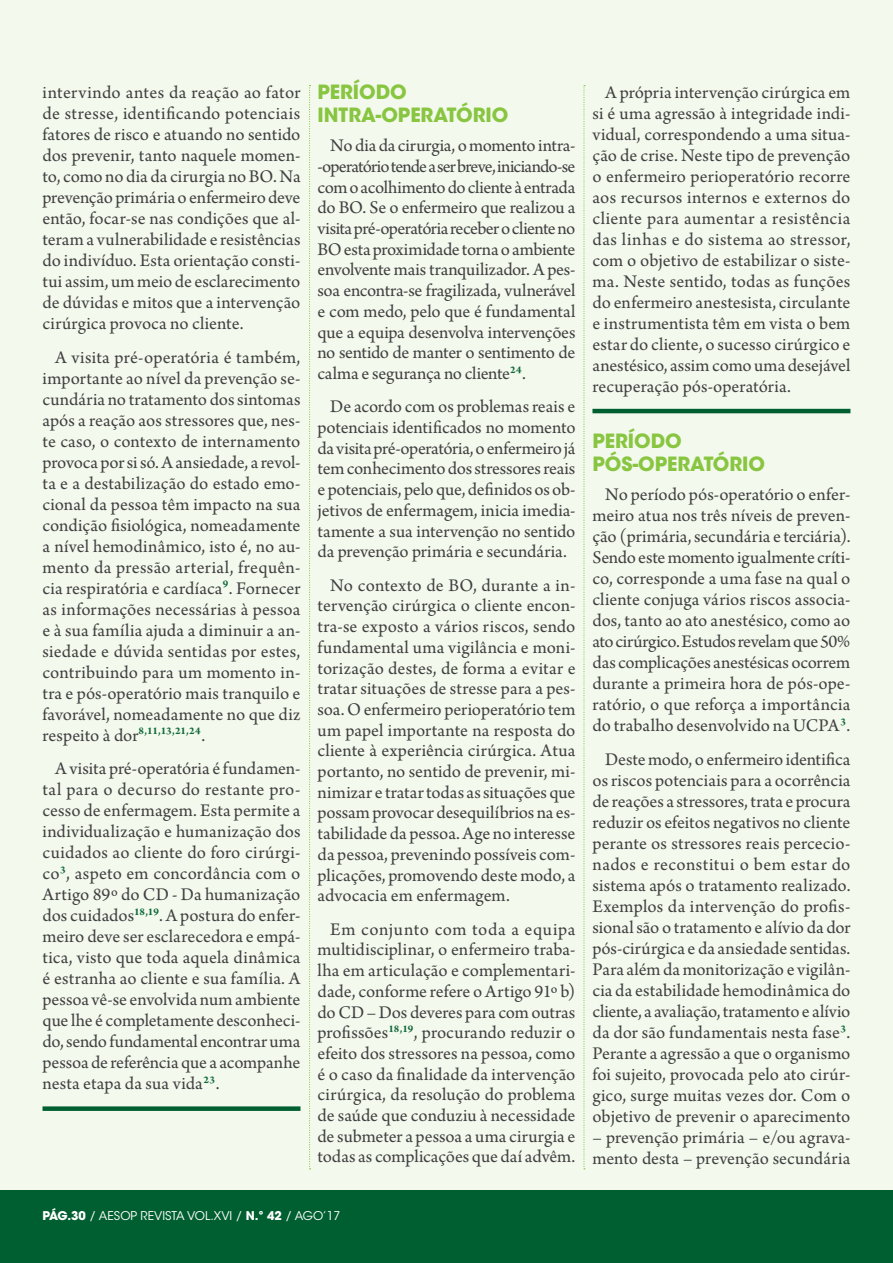
<style>
.page{position:relative;width:893px;height:1263px;background:#f3f9ec}
.page>*{position:absolute;margin:0;border:0;box-sizing:border-box;transform-origin:0 0}
.t1{font:700 19.5px/22.5px "ITC Avant Garde Std";color:#88c540}
.t2{font:18.75px/21px "Arno Pro";color:#414042;text-align:justify}
.t3{font:12px "ITC Avant Garde Std";color:#fff}
.s1{font-weight:700}
</style>
<div class="page">
<div style="left:0;top:1191px;width:893px;height:72px;background:#005f31"></div>
<div style="left:43px;top:1106px;width:257px;height:5px;background:#005f31"></div>
<hr style="left:592px;top:409px;width:258px;height:4px;background:#005f31">
<svg style="left:309px;top:85px;width:2px;height:1084px"></svg>
<svg style="left:583px;top:85px;width:2px;height:1084px"></svg>
<p class="t2" style="left:43px;top:83px;width:260px">intervindo antes da reação ao fator de stresse, identificando potenciais fatores de risco e atuando no sentido dos prevenir, tanto naquele momen&shy;to, como no dia da cirurgia no BO. Na prevenção primária o enfermeiro deve então, focar-se nas condições que al&shy;teram a vulnerabilidade e resistências do indivíduo. Esta orientação consti&shy;tui assim, um meio de esclarecimento de dúvidas e mitos que a intervenção cirúrgica provoca no cliente.</p>
<p class="t2" style="left:43px;top:347px;width:259px;text-indent:13px">A visita pré-operatória é também, importante ao nível da prevenção se&shy;cundária no tratamento dos sintomas após a reação aos stressores que, nes&shy;te caso, o contexto de internamento provoca por si só. A ansiedade, a revol&shy;ta e a destabilização do estado emo&shy;cional da pessoa têm impacto na sua condição fisiológica, nomeadamente a nível hemodinâmico, isto é, no au&shy;mento da pressão arterial, frequên&shy;cia respiratória e cardíaca<sup>9</sup>. Fornecer as informações necessárias à pessoa e à sua família ajuda a diminuir a an&shy;siedade e dúvida sentidas por estes, contribuindo para um momento in&shy;tra e pós-operatório mais tranquilo e favorável, nomeadamente no que diz respeito à dor<sup>8,11,13,21,24</sup>.</p>
<p class="t2" style="left:43px;top:759px;width:260px;text-indent:13px">A visita pré-operatória é fundamen&shy;tal para o decurso do restante pro&shy;cesso de enfermagem. Esta permite a individualização e humanização dos cuidados ao cliente do foro cirúrgi&shy;co<sup>3</sup>, aspeto em concordância com o Artigo 89º do CD - Da humanização dos cuidados<sup>18,19</sup>. A postura do enfer&shy;meiro deve ser esclarecedora e empá&shy;tica, visto que toda aquela dinâmica é estranha ao cliente e sua família. A pessoa vê-se envolvida num ambiente que lhe é completamente desconheci&shy;do, sendo fundamental encontrar uma pessoa de referência que a acompanhe nesta etapa da sua vida<sup>23</sup>.</p>
<p class="t1" style="left:317px;top:81px;width:192px">PERÍODO<br>INTRA-OPERATÓRIO</p>
<p class="t2" style="left:317px;top:136px;width:259px;text-indent:13px">No dia da cirurgia, o momento intra--operatório tende a ser breve, iniciando-se com o acolhimento do cliente à entrada do BO. Se o enfermeiro que realizou a visita pré-operatória receber o cliente no BO esta proximidade torna o ambiente envolvente mais tranquilizador. A pes&shy;soa encontra-se fragilizada, vulnerável e com medo, pelo que é fundamental que a equipa desenvolva intervenções no sentido de manter o sentimento de calma e segurança no cliente<sup>24</sup>.</p>
<p class="t2" style="left:317px;top:397px;width:260px;text-indent:13px">De acordo com os problemas reais e potenciais identificados no momento da visita pré-operatória, o enfermeiro já tem conhecimento dos stressores reais e potenciais, pelo que, definidos os ob&shy;jetivos de enfermagem, inicia imedia&shy;tamente a sua intervenção no sentido da prevenção primária e secundária.</p>
<p class="t2" style="left:317px;top:576px;width:260px;text-indent:13px">No contexto de BO, durante a in&shy;tervenção cirúrgica o cliente encon&shy;tra-se exposto a vários riscos, sendo fundamental uma vigilância e moni&shy;torização destes, de forma a evitar e tratar situações de stresse para a pes&shy;soa. O enfermeiro perioperatório tem um papel importante na resposta do cliente à experiência cirúrgica. Atua portanto, no sentido de prevenir, mi&shy;nimizar e tratar todas as situações que possam provocar desequilíbrios na es&shy;tabilidade da pessoa. Age no interesse da pessoa, prevenindo possíveis com&shy;plicações, promovendo deste modo, a advocacia em enfermagem.</p>
<p class="t2" style="left:317px;top:920px;width:259px;text-indent:13px">Em conjunto com toda a equipa multidisciplinar, o enfermeiro traba&shy;lha em articulação e complementari&shy;dade, conforme refere o Artigo 91º b) do CD – Dos deveres para com outras profissões<sup>18,19</sup>, procurando reduzir o efeito dos stressores na pessoa, como é o caso da finalidade da intervenção cirúrgica, da resolução do problema de saúde que conduziu à necessidade de submeter a pessoa a uma cirurgia e todas as complicações que daí advêm.</p>
<p class="t3" style="left:43px;top:1209px;width:299px"><span class="s1">PÁG.30</span> / AESOP REVISTA VOL.XVI / <span class="s1">N.º 42</span> / AGO’17</p>
<p class="t2" style="left:592px;top:83px;width:260px;text-indent:13px">A própria intervenção cirúrgica em si é uma agressão à integridade indi&shy;vidual, correspondendo a uma situa&shy;ção de crise. Neste tipo de prevenção o enfermeiro perioperatório recorre aos recursos internos e externos do cliente para aumentar a resistência das linhas e do sistema ao stressor, com o objetivo de estabilizar o siste&shy;ma. Neste sentido, todas as funções do enfermeiro anestesista, circulante e instrumentista têm em vista o bem estar do cliente, o sucesso cirúrgico e anestésico, assim como uma desejável recuperação pós-operatória.</p>
<p class="t1" style="left:592px;top:430px;width:174px">PERÍODO<br>PÓS-OPERATÓRIO</p>
<p class="t2" style="left:592px;top:485px;width:259px;text-indent:13px">No período pós-operatório o enfer&shy;meiro atua nos três níveis de preven&shy;ção (primária, secundária e terciária).<br>Sendo este momento igualmente críti&shy;co, corresponde a uma fase na qual o cliente conjuga vários riscos associa&shy;dos, tanto ao ato anestésico, como ao ato cirúrgico. Estudos revelam que 50% das complicações anestésicas ocorrem durante a primeira hora de pós-ope&shy;ratório, o que reforça a importância do trabalho desenvolvido na UCPA<sup>3</sup>.</p>
<p class="t2" style="left:592px;top:750px;width:260px;text-indent:13px">Deste modo, o enfermeiro identifica os riscos potenciais para a ocorrência de reações a stressores, trata e procura reduzir os efeitos negativos no cliente perante os stressores reais percecio&shy;nados e reconstitui o bem estar do sistema após o tratamento realizado.<br>Exemplos da intervenção do profis&shy;sional são o tratamento e alívio da dor pós-cirúrgica e da ansiedade sentidas.<br>Para além da monitorização e vigilân&shy;cia da estabilidade hemodinâmica do cliente, a avaliação, tratamento e alívio da dor são fundamentais nesta fase<sup>3</sup>.<br>Perante a agressão a que o organismo foi sujeito, provocada pelo ato cirúr&shy;gico, surge muitas vezes dor. Com o objetivo de prevenir o aparecimento</p>
<p class="t2" style="left:592px;top:1128px;width:259px">– prevenção primária – e/ou agrava&shy;mento desta – prevenção secundária</p>
</div>
